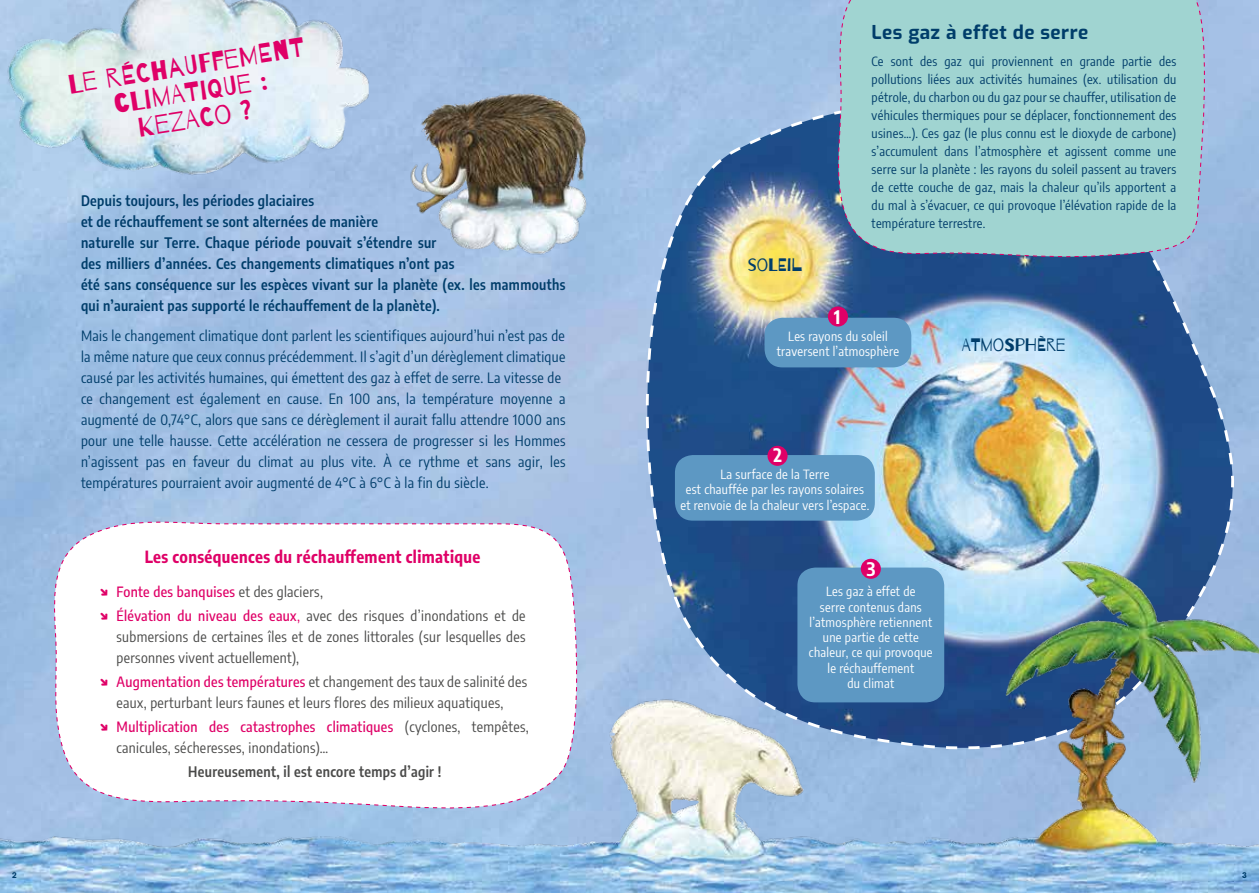
<style>
.page{position:relative;width:1259px;height:893px;background:#fff}
.page>*{position:absolute;margin:0;border:0;box-sizing:border-box;transform-origin:0 0}
.t1{font:27px/26.8px "Barrio";color:#df0067;text-align:center}
.t2{font:700 19.05px "Exo";letter-spacing:.025em;color:#003d6a}
.t3{font:700 18.3px "Encode Sans Condensed";color:#fff}
.t4{font:18px "Barrio";color:#003d6a}
.t5{font:700 16.5px "Encode Sans Condensed";letter-spacing:.025em;color:#df0067}
.t6{font:14.25px/21px "Encode Sans Condensed";letter-spacing:.025em;color:#003d6a}
.t7{font:14.25px/21px "Encode Sans Condensed";letter-spacing:.025em;color:#4a4a49}
.t8{font:600 14.25px/21px "Encode Sans Condensed";letter-spacing:.025em;color:#003d6a}
.t9{font:600 14.25px "Encode Sans Condensed";letter-spacing:.025em;color:#4a4a49}
.t10{font:12.75px/18px "Encode Sans Condensed";letter-spacing:.025em;color:#003d6a;text-align:justify}
.t11{font:12.75px/15.3px "Encode Sans Condensed";letter-spacing:.025em;color:#fff;text-align:center}
.t12{font:700 8.4px "Akzidenz Grotesk Std";color:#003d6a}
.s1{font-weight:500;color:#df0067}
.s2{color:#df0067}
</style>
<div class="page">
<svg style="left:628px;top:156px;width:52px;height:312px;background:#789bc6"></svg>
<svg style="left:1218px;top:399px;width:35px;height:69px;background:#86a8d0"></svg>
<img style="left:680px;top:144px;width:538px;height:324px">
<img style="left:0;top:0;width:384px;height:197px">
<img style="left:741px;top:0;width:469px;height:380px">
<div style="left:839px;top:0;width:366px;height:257px;background:#a0d4d1"></div>
<img style="left:401px;top:78px;width:211px;height:185px">
<img style="left:0;top:468px;width:1259px;height:425px">
<div style="left:764px;top:318px;width:147px;height:49px;background:#5d98c3;border-radius:18px"></div>
<div style="left:828px;top:306px;width:20px;height:21px;background:#df0067;border-radius:50%"></div>
<div style="left:675px;top:455px;width:200px;height:66px;background:#5d98c3;border-radius:18px"></div>
<div style="left:767px;top:446px;width:20px;height:20px;background:#df0067;border-radius:50%"></div>
<div style="left:797px;top:568px;width:147px;height:134px;background:#5d98c3;border-radius:18px"></div>
<div style="left:861px;top:559px;width:20px;height:20px;background:#df0067;border-radius:50%"></div>
<svg style="left:101px;top:589px;width:7px;height:7px"></svg>
<svg style="left:101px;top:613px;width:7px;height:7px"></svg>
<svg style="left:101px;top:679px;width:7px;height:7px"></svg>
<svg style="left:101px;top:724px;width:7px;height:7px"></svg>
<h1 class="t1" style="left:67px;top:72px;width:240px;rotate:-9deg">LE RÉCHAUFFEMENT<br>CLIMATIQUE :<br>KEZACO ?</h1>
<p class="t8" style="left:81px;top:189px;width:486px">Depuis toujours, les périodes glaciaires<br>et de réchauffement se sont alternées de manière<br>naturelle sur Terre. Chaque période pouvait s’étendre sur<br>des milliers d’années. Ces changements climatiques n’ont pas<br>été sans conséquence sur les espèces vivant sur la planète (ex. les mammouths qui n’auraient pas supporté le réchauffement de la planète).</p>
<p class="t6" style="left:81px;top:325px;width:486px">Mais le changement climatique dont parlent les scientifiques aujourd’hui n’est pas de la même nature que ceux connus précédemment. Il s’agit d’un dérèglement climatique causé par les activités humaines, qui émettent des gaz à effet de serre. La vitesse de ce changement est également en cause. En 100 ans, la température moyenne a augmenté de 0,74°C, alors que sans ce dérèglement il aurait fallu attendre 1000 ans pour une telle hausse. Cette accélération ne cessera de progresser si les Hommes n’agissent pas en faveur du climat au plus vite. À ce rythme et sans agir, les températures pourraient avoir augmenté de 4°C à 6°C à la fin du siècle.</p>
<p class="t5" style="left:145px;top:545px;width:337px">Les conséquences du réchauffement climatique</p>
<p class="t7" style="left:117px;top:579px;width:410px;line-height:24px"><span class="s1">Fonte des banquises</span> et des glaciers,<br><span class="s1">Élévation du niveau des eaux</span><span class="s2">,</span> avec des risques d’inondations et de</p>
<p class="t7" style="left:117px;top:626px;width:410px">submersions de certaines îles et de zones littorales (sur lesquelles des personnes vivent actuellement),</p>
<p class="t7" style="left:117px;top:671px;width:412px"><span class="s1">Augmentation des températures</span> et changement des taux de salinité des eaux, perturbant leurs faunes et leurs flores des milieux aquatiques,</p>
<p class="t7" style="left:117px;top:716px;width:413px"><span class="s1">Multiplication des catastrophes climatiques</span> (cyclones, tempêtes, canicules, sécheresses, inondations)…</p>
<p class="t9" style="left:188px;top:761px;width:255px">Heureusement, il est encore temps d’agir !</p>
<p class="t4" style="left:748px;top:255px;width:56px">SOLEIL</p>
<p class="t3" style="left:834px;top:303px;width:8px">1</p>
<h2 class="t2" style="left:871px;top:18px;width:218px">Les gaz à effet de serre</h2>
<p class="t10" style="left:871px;top:52px;width:306px">Ce sont des gaz qui proviennent en grande partie des pollutions liées aux activités humaines (ex. utilisation du pétrole, du charbon ou du gaz pour se chauffer, utilisation de véhicules thermiques pour se déplacer, fonctionnement des usines…). Ces gaz (le plus connu est le dioxyde de carbone) s’accumulent dans l’atmosphère et agissent comme une serre sur la planète : les rayons du soleil passent au travers de cette couche de gaz, mais la chaleur qu’ils apportent a du mal à s’évacuer, ce qui provoque l’élévation rapide de la température terrestre.</p>
<p class="t11" style="left:777px;top:328px;width:124px">Les rayons du soleil traversent l’atmosphère</p>
<p class="t4" style="left:961px;top:335px;width:12px">ATMO</p>
<p class="t4" style="left:1004px;top:335px;width:52px">SPHÈRE</p>
<p class="t3" style="left:773px;top:442px;width:10px">2</p>
<p class="t11" style="left:680px;top:466px;width:190px">La surface de la Terre<br>est chauffée par les rayons solaires et renvoie de la chaleur vers l’espace.</p>
<p class="t3" style="left:867px;top:555px;width:10px">3</p>
<p class="t11" style="left:809px;top:583px;width:125px">Les gaz à effet de<br>serre contenus dans l’atmosphère retiennent une partie de cette chaleur, ce qui provoque le réchauffement<br>du climat</p>
<p class="t12" style="left:12px;top:871px;width:6px">2</p>
<p class="t12" style="left:1242px;top:871px;width:6px">3</p>
</div>
